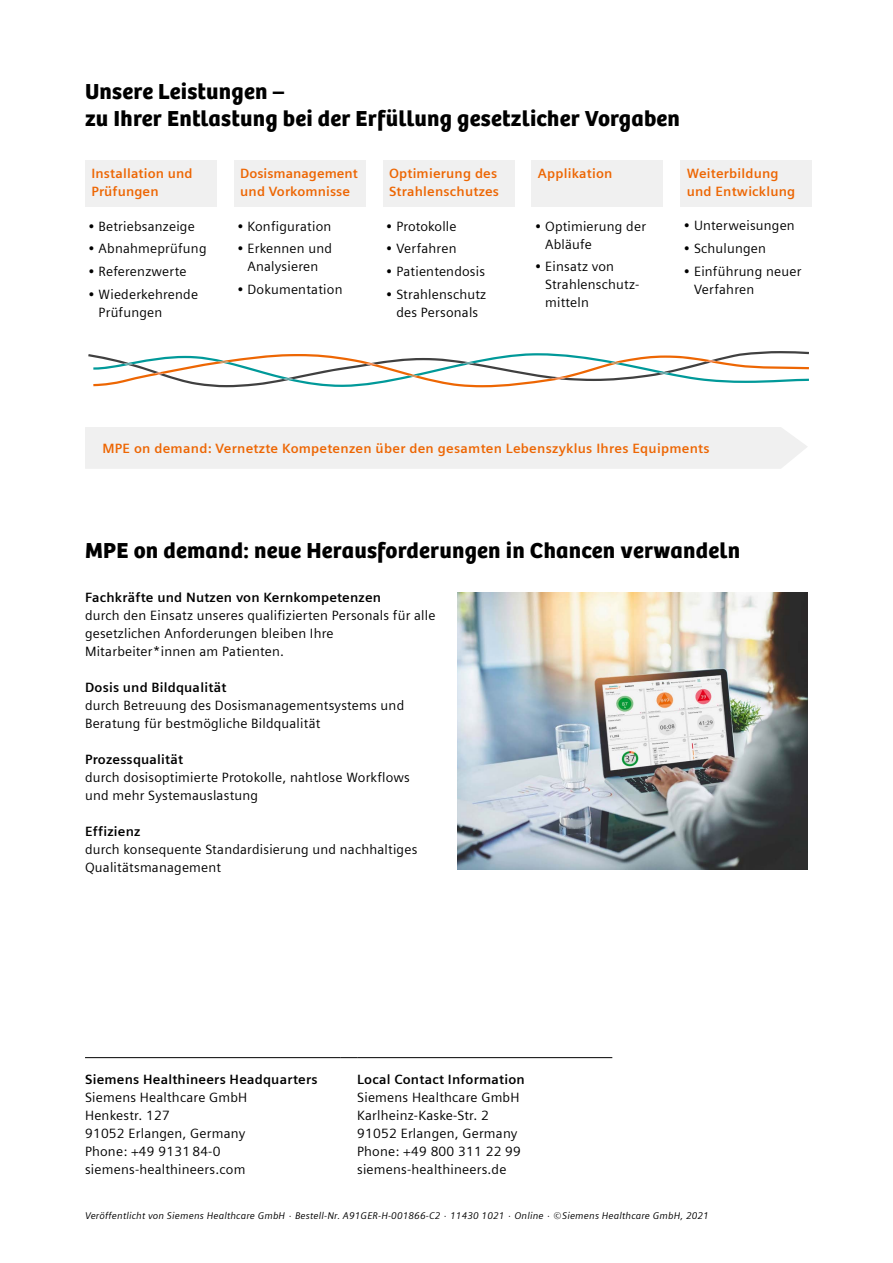
<style>
.page{position:relative;width:893px;height:1263px;background:#fff}
.page>*{position:absolute;margin:0;border:0;box-sizing:border-box;transform-origin:0 0}
.t1{font:22.5px/27px "SH Bree Headline Regular";letter-spacing:.01em;color:#000}
.t2{font:13.5px/18px "Siemens Sans";letter-spacing:.015em;color:#000}
.t3{font:700 13.5px/18px "Siemens Sans";letter-spacing:.015em;color:#ed6603}
.t4{font:700 13.5px "Siemens Sans";letter-spacing:.015em;color:#000}
.t5{font:italic 9.75px "Siemens Sans";letter-spacing:.015em;color:#000}
</style>
<div class="page">
<hr style="left:85px;top:1057px;width:255px;height:1px;background:#000">
<svg style="left:340px;top:1057px;width:17px;height:1px"></svg>
<hr style="left:357px;top:1057px;width:255px;height:1px;background:#000">
<img style="left:457px;top:593px;width:351px;height:276px">
<svg style="left:88px;top:351px;width:721px;height:36px"></svg>
<div style="left:85px;top:160px;width:132px;height:47px;background:#f0f0f0"></div>
<div style="left:234px;top:160px;width:132px;height:47px;background:#f0f0f0"></div>
<div style="left:383px;top:160px;width:131px;height:47px;background:#f0f0f0"></div>
<div style="left:531px;top:160px;width:132px;height:47px;background:#f0f0f0"></div>
<div style="left:680px;top:160px;width:132px;height:47px;background:#f0f0f0"></div>
<div style="left:85px;top:427px;width:722px;height:42px;background:#f0f0f0"></div>
<h1 class="t1" style="left:85px;top:77px;width:596px">Unsere Leistungen –<br>zu Ihrer Entlastung bei der Erfüllung gesetzlicher Vorgaben</h1>
<p class="t3" style="left:91px;top:163px;width:103px">Installation und<br>Prüfungen</p>
<p class="t3" style="left:240px;top:163px;width:119px">Dosismanagement und Vorkomnisse</p>
<p class="t3" style="left:389px;top:163px;width:112px">Optimierung des<br>Strahlenschutzes</p>
<p class="t3" style="left:538px;top:163px;width:76px">Applikation</p>
<p class="t3" style="left:687px;top:163px;width:110px">Weiterbildung und Entwicklung</p>
<p class="t2" style="left:88px;top:216px;width:108px">• Betriebsanzeige</p>
<p class="t2" style="left:88px;top:239px;width:120px">• Abnahmeprüfung</p>
<p class="t2" style="left:88px;top:261px;width:100px">• Referenzwerte</p>
<p class="t2" style="left:99px;top:284px;width:101px;text-indent:-10px">• Wiederkehrende<br>Prüfungen</p>
<p class="t2" style="left:237px;top:216px;width:96px">• Konfiguration</p>
<p class="t2" style="left:237px;top:239px;width:97px;text-align:center">• Erkennen und<br>Analysieren</p>
<p class="t2" style="left:237px;top:279px;width:107px">• Dokumentation</p>
<p class="t2" style="left:386px;top:216px;width:72px">• Protokolle</p>
<p class="t2" style="left:386px;top:239px;width:72px">• Verfahren</p>
<p class="t2" style="left:386px;top:261px;width:101px">• Patientendosis</p>
<p class="t2" style="left:386px;top:284px;width:102px;text-align:center">• Strahlenschutz des Personals</p>
<p class="t2" style="left:545px;top:216px;width:102px;text-indent:-10px">• Optimierung der<br>Abläufe</p>
<p class="t2" style="left:545px;top:257px;width:96px;text-indent:-10px">• Einsatz von<br>Strahlenschutz&shy;mitteln</p>
<p class="t2" style="left:684px;top:216px;width:113px">• Unterweisungen</p>
<p class="t2" style="left:684px;top:239px;width:84px">• Schulungen</p>
<p class="t2" style="left:694px;top:261px;width:109px;text-indent:-10px">• Einführung neuer<br>Verfahren</p>
<p class="t3" style="left:102px;top:438px;width:609px">MPE on demand: Vernetzte Kompetenzen über den gesamten Lebenszyklus Ihres Equipments</p>
<h1 class="t1" style="left:85px;top:536px;width:657px">MPE on demand: neue Herausforderungen in Chancen verwandeln</h1>
<p class="t4" style="left:85px;top:587px;width:298px">Fachkräfte und Nutzen von Kernkompetenzen</p>
<p class="t2" style="left:85px;top:605px;width:352px">durch den Einsatz unseres qualifizierten Personals für alle gesetzlichen Anforderungen bleiben Ihre<br>Mitarbeiter*innen am Patienten.</p>
<p class="t4" style="left:85px;top:677px;width:143px">Dosis und Bildqualität</p>
<p class="t2" style="left:85px;top:695px;width:321px">durch Betreuung des Dosismanagementsystems und<br>Beratung für bestmögliche Bildqualität</p>
<p class="t4" style="left:85px;top:749px;width:100px">Prozessqualität</p>
<p class="t2" style="left:85px;top:767px;width:326px">durch dosisoptimierte Protokolle, nahtlose Workflows und mehr Systemauslastung</p>
<p class="t4" style="left:85px;top:821px;width:57px">Effizienz</p>
<p class="t2" style="left:85px;top:839px;width:334px">durch konsequente Standardisierung und nachhaltiges<br>Qualitätsmanagement</p>
<p class="t4" style="left:85px;top:1069px;width:234px">Siemens Healthineers Headquarters</p>
<p class="t2" style="left:85px;top:1088px;width:164px">Siemens Healthcare GmbH<br>Henkestr. 127<br>91052 Erlangen, Germany<br>Phone: +49 9131 84-0 siemens-healthineers.com</p>
<p class="t4" style="left:357px;top:1069px;width:169px">Local Contact Information</p>
<p class="t2" style="left:357px;top:1088px;width:165px">Siemens Healthcare GmbH<br>Karlheinz-Kaske-Str. 2<br>91052 Erlangen, Germany<br>Phone: +49 800 311 22 99 siemens-healthineers.de</p>
<p class="t5" style="left:85px;top:1209px;width:625px">Veröffentlicht von Siemens Healthcare GmbH · Bestell-Nr. A91GER-H-001866-C2 · 11430 1021 · Online · ©Siemens Healthcare GmbH, 2021</p>
</div>
